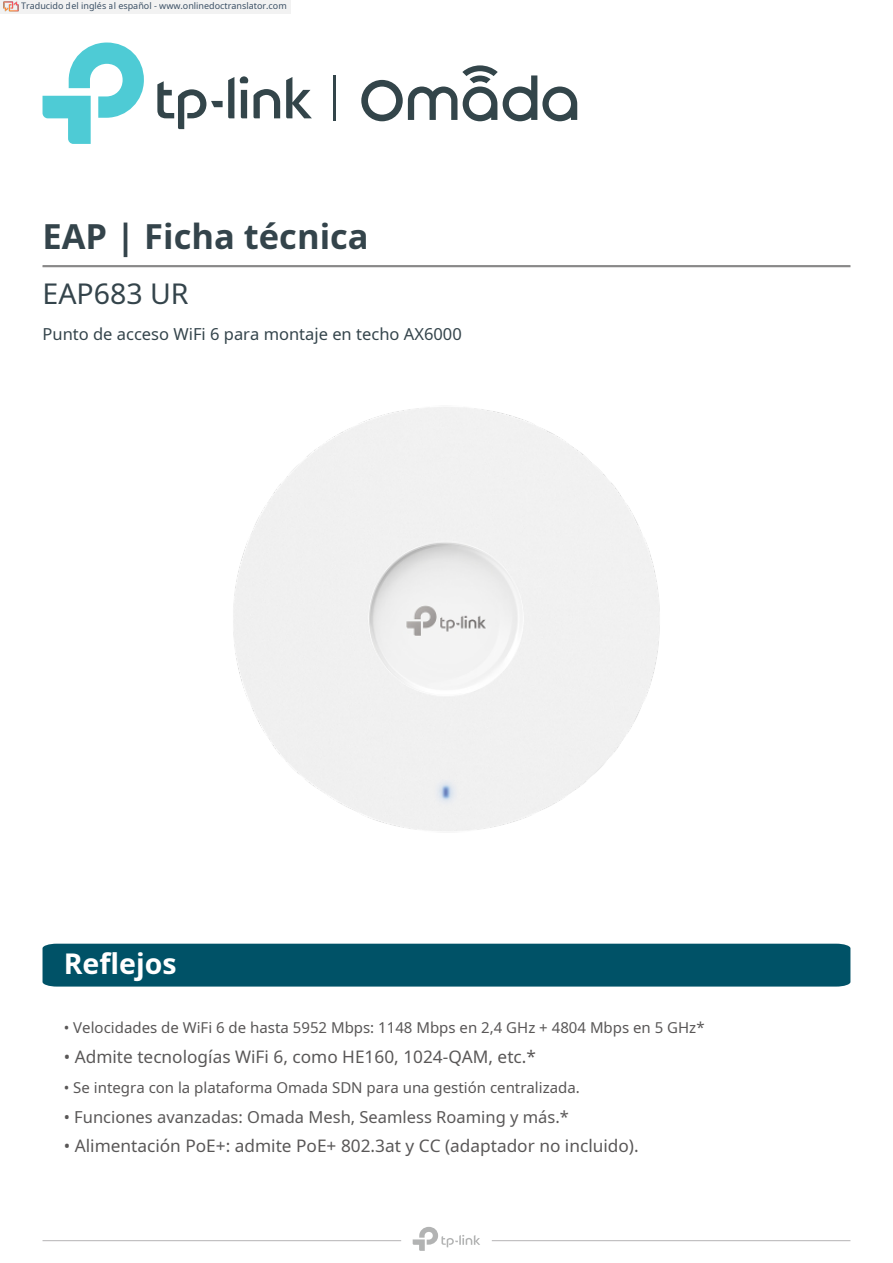
<style>
.page{position:relative;width:893px;height:1263px;background:#fff}
.page>*{position:absolute;margin:0;border:0;box-sizing:border-box;transform-origin:0 0}
.t1{font:700 34.5px "Noto Sans";color:#34444b}
.t2{font:28.5px "Noto Sans";color:#34444b}
.t3{font:700 28.5px "Noto Sans";color:#fff}
.t4{font:17.25px "Noto Sans";color:#595757}
.t5{font:16.5px "Noto Sans";color:#595757}
.t6{font:16.5px "Noto Sans";color:#34444b}
.t7{font:15px "Noto Sans";color:#595757}
.t8{font:9px "Noto Sans";color:rgb(15 43 70/.8)}
</style>
<div class="page">
<hr style="left:43px;top:1240px;width:358px;height:1px;background:#b5b4b5">
<hr style="left:492px;top:1240px;width:358px;height:1px;background:#b5b4b5">
<svg style="left:413px;top:1227px;width:67px;height:24px"></svg>
<div style="left:43px;top:944px;width:807px;height:42px;background:#005267"></div>
<img style="left:233px;top:407px;width:427px;height:424px">
<svg style="left:361px;top:65px;width:216px;height:56px"></svg>
<svg style="left:157px;top:76px;width:155px;height:53px"></svg>
<svg style="left:43px;top:43px;width:101px;height:101px"></svg>
<hr style="left:334px;top:75px;width:2px;height:45px;background:#33454a">
<hr style="left:43px;top:265px;width:807px;height:1px;background:#727171">
<hr style="left:43px;top:266px;width:807px;height:1px;background:#727171">
<div style="left:0;top:0;width:291px;height:14px;background:#f2f2f2"></div>
<img style="left:4px;top:1px;width:15px;height:11px">
<p class="t8" style="left:21px;top:-1px;width:267px">Traducido del inglés al español - www.onlinedoctranslator.com</p>
<h1 class="t1" style="left:43px;top:212px;width:328px">EAP | Ficha técnica</h1>
<h2 class="t2" style="left:43px;top:273px;width:148px">EAP683 UR</h2>
<p class="t6" style="left:43px;top:322px;width:421px">Punto de acceso WiFi 6 para montaje en techo AX6000</p>
<h2 class="t3" style="left:64px;top:943px;width:114px">Reflejos</h2>
<p class="t7" style="left:64px;top:1017px;width:642px">• Velocidades de WiFi 6 de hasta 5952 Mbps: 1148 Mbps en 2,4 GHz + 4804 Mbps en 5 GHz*</p>
<p class="t4" style="left:64px;top:1045px;width:474px">• Admite tecnologías WiFi 6, como HE160, 1024-QAM, etc.*</p>
<p class="t7" style="left:64px;top:1077px;width:518px">• Se integra con la plataforma Omada SDN para una gestión centralizada.</p>
<p class="t5" style="left:64px;top:1105px;width:507px">• Funciones avanzadas: Omada Mesh, Seamless Roaming y más.*</p>
<p class="t4" style="left:64px;top:1134px;width:576px">• Alimentación PoE+: admite PoE+ 802.3at y CC (adaptador no incluido).</p>
</div>
